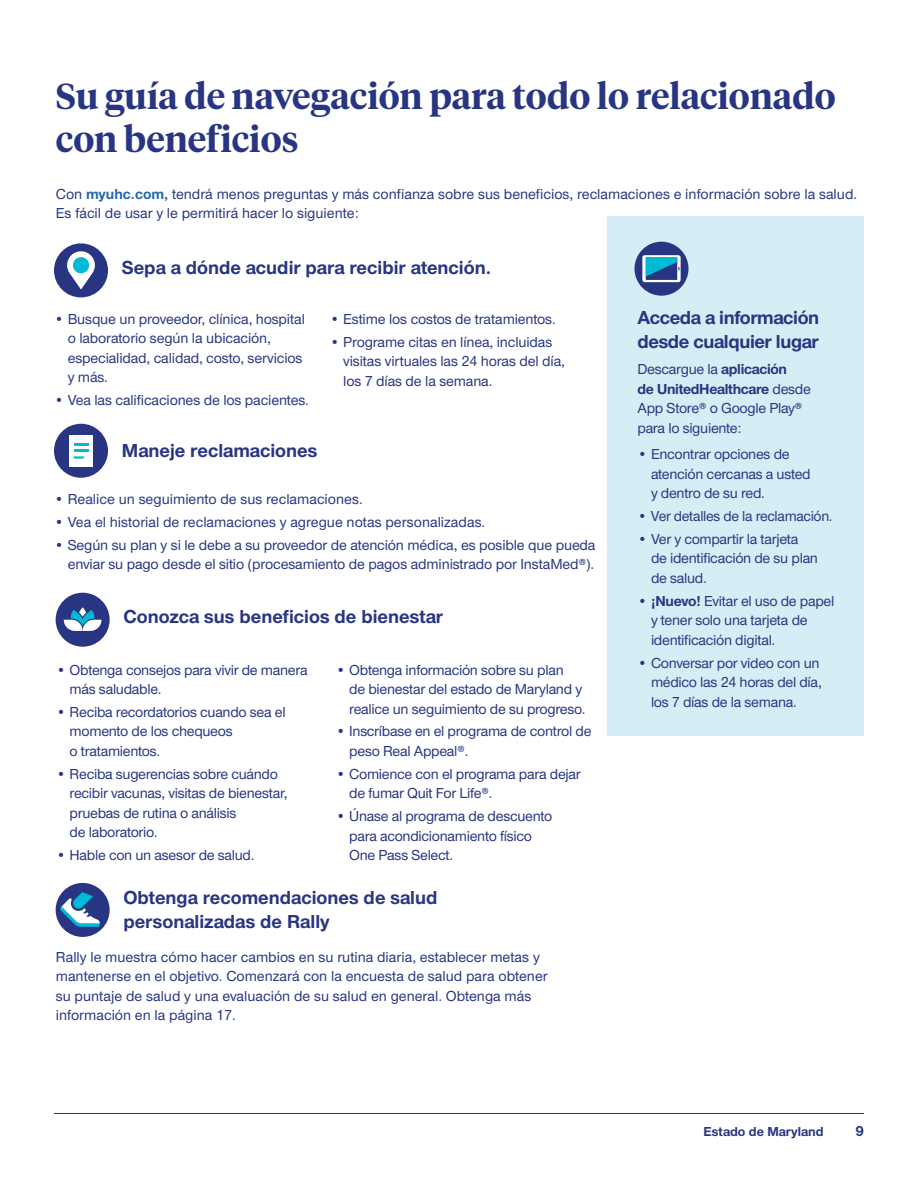
<style>
.page{position:relative;width:918px;height:1188px;background:#fff}
.page>*{position:absolute;margin:0;border:0;box-sizing:border-box;transform-origin:0 0}
.t1{font:600 36px/43.2px "UHC Serif Headline";color:#283582}
.t2{font:700 19.5px/24px "UHC Sans";color:#283582}
.t3{font:700 19.5px/24px "UHC Sans";letter-spacing:-.02em;color:#283582}
.t4{font:500 15px/19.5px "UHC Sans";letter-spacing:-.015em;color:#283582}
.t5{font:700 15px "UHC Sans";color:#283582}
.t6{font:700 13.5px "UHC Sans";color:#283582}
.s1{font-weight:700;color:#2468ae}
.s2{font-weight:700}
</style>
<div class="page">
<hr style="left:54px;top:1113px;width:810px;height:1px;background:#283582">
<div style="left:54px;top:243px;width:54px;height:54px;background:#283582;border-radius:50%"></div>
<svg style="left:67px;top:251px;width:28px;height:39px"></svg>
<div style="left:73px;top:257px;width:16px;height:16px;background:#00b9d4;border-radius:50%"></div>
<div style="left:56px;top:593px;width:54px;height:54px;background:#283582;border-radius:50%"></div>
<svg style="left:64px;top:607px;width:38px;height:24px"></svg>
<div style="left:54px;top:424px;width:54px;height:54px;background:#283582;border-radius:50%"></div>
<div style="left:69px;top:435px;width:24px;height:32px;background:#fff"></div>
<svg style="left:74px;top:443px;width:14px;height:16px"></svg>
<div style="left:56px;top:883px;width:54px;height:54px;background:#283582;border-radius:50%"></div>
<svg style="left:60px;top:892px;width:40px;height:35px"></svg>
<div style="left:608px;top:216px;width:256px;height:519px;background:#d5eef5"></div>
<div style="left:634px;top:242px;width:54px;height:54px;background:#283582;border-radius:50%"></div>
<svg style="left:642px;top:255px;width:39px;height:27px"></svg>
<h2 class="t1" style="left:56px;top:73px;width:781px">Su guía de navegación para todo lo relacionado con beneficios</h2>
<p class="t4" style="left:56px;top:184px;width:803px">Con <span class="s1">myuhc.com,</span> tendrá menos preguntas y más confianza sobre sus beneficios, reclamaciones e información sobre la salud.<br>Es fácil de usar y le permitirá hacer lo siguiente:</p>
<h3 class="t2" style="left:122px;top:254px;width:371px">Sepa a dónde acudir para recibir atención.</h3>
<p class="t4" style="left:68px;top:309px;width:239px;text-indent:-14px">• Busque un proveedor, clínica, hospital o laboratorio según la ubicación, especialidad, calidad, costo, servicios y más.</p>
<p class="t4" style="left:54px;top:390px;width:256px">• Vea las calificaciones de los pacientes.</p>
<h3 class="t3" style="left:638px;top:305px;width:183px">Acceda a información desde cualquier lugar</h3>
<p class="t4" style="left:638px;top:359px;width:175px">Descargue la <span class="s2">aplicación<br>de UnitedHealthcare</span> desde<br>App Store® o Google Play® para lo siguiente:</p>
<p class="t4" style="left:651px;top:444px;width:161px;text-indent:-14px">• Encontrar opciones de atención cercanas a usted y dentro de su red.</p>
<p class="t4" style="left:638px;top:506px;width:197px">• Ver detalles de la reclamación.</p>
<p class="t4" style="left:651px;top:528px;width:169px;text-indent:-14px">• Ver y compartir la tarjeta de identificación de su plan de salud.</p>
<p class="t4" style="left:651px;top:590px;width:185px;text-indent:-14px"><span class="s2">• ¡Nuevo!</span> Evitar el uso de papel y tener solo una tarjeta de identificación digital.</p>
<p class="t4" style="left:651px;top:652px;width:172px;text-indent:-14px">• Conversar por video con un médico las 24 horas del día, los 7 días de la semana.</p>
<p class="t4" style="left:330px;top:309px;width:228px">• Estime los costos de tratamientos.</p>
<p class="t4" style="left:343px;top:331px;width:223px;text-indent:-14px">• Programe citas en línea, incluidas visitas virtuales las 24 horas del día, los 7 días de la semana.</p>
<h3 class="t2" style="left:122px;top:438px;width:197px">Maneje reclamaciones</h3>
<p class="t4" style="left:54px;top:489px;width:310px">• Realice un seguimiento de sus reclamaciones.</p>
<p class="t4" style="left:54px;top:512px;width:433px">• Vea el historial de reclamaciones y agregue notas personalizadas.</p>
<p class="t4" style="left:54px;top:535px;width:543px;text-align:right">• Según su plan y si le debe a su proveedor de atención médica, es posible que pueda enviar su pago desde el sitio (procesamiento de pagos administrado por InstaMed®).</p>
<h3 class="t2" style="left:123px;top:604px;width:321px">Conozca sus beneficios de bienestar</h3>
<p class="t4" style="left:349px;top:659px;width:238px;text-indent:-14px">• Obtenga información sobre su plan<br>de bienestar del estado de Maryland y realice un seguimiento de su progreso.</p>
<p class="t4" style="left:349px;top:721px;width:244px;text-indent:-14px">• Inscríbase en el programa de control de peso Real Appeal®.</p>
<p class="t4" style="left:349px;top:763px;width:233px;text-indent:-14px">• Comience con el programa para dejar de fumar Quit For Life®.</p>
<p class="t4" style="left:349px;top:806px;width:205px;text-indent:-14px">• Únase al programa de descuento para acondicionamiento físico<br>One Pass Select.</p>
<h3 class="t2" style="left:123px;top:885px;width:316px">Obtenga recomendaciones de salud personalizadas de Rally</h3>
<p class="t4" style="left:56px;top:947px;width:493px">Rally le muestra cómo hacer cambios en su rutina diaria, establecer metas y mantenerse en el objetivo. Comenzará con la encuesta de salud para obtener su puntaje de salud y una evaluación de su salud en general. Obtenga más información en la página 17.</p>
<p class="t4" style="left:70px;top:659px;width:239px;text-indent:-14px">• Obtenga consejos para vivir de manera más saludable.</p>
<p class="t4" style="left:70px;top:702px;width:217px;text-indent:-14px">• Reciba recordatorios cuando sea el momento de los chequeos<br>o tratamientos.</p>
<p class="t4" style="left:70px;top:763px;width:219px;text-indent:-14px">• Reciba sugerencias sobre cuándo recibir vacunas, visitas de bienestar, pruebas de rutina o análisis<br>de laboratorio.</p>
<p class="t4" style="left:56px;top:845px;width:200px">• Hable con un asesor de salud.</p>
<p class="t6" style="left:704px;top:1123px;width:122px">Estado de Maryland</p>
<p class="t5" style="left:855px;top:1121px;width:10px">9</p>
</div>
